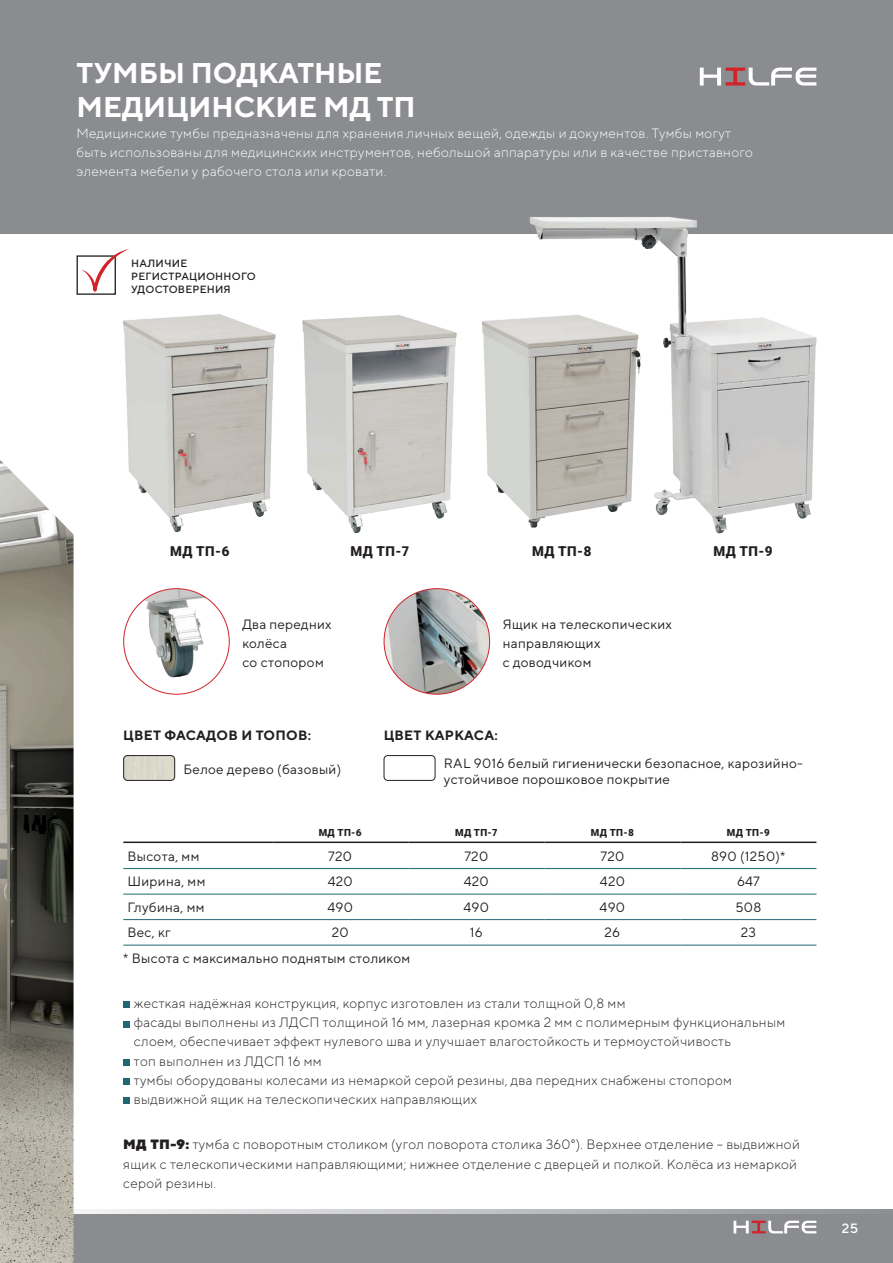
<style>
.page{position:relative;width:893px;height:1263px;background:#fff}
.page>*{position:absolute;margin:0;border:0;box-sizing:border-box;transform-origin:0 0}
.t1{font:700 28.5px/34.2px "TT Norms";color:#fff}
.t2{font:300 13.5px/19.2px "TT Norms";letter-spacing:.02em;color:#231f20}
.t3{font:13.5px/19.2px "TT Norms";letter-spacing:.02em;color:#231f20}
.t4{font:300 13.5px/19.2px "TT Norms";letter-spacing:.02em;color:#fff}
.t5{font:700 13.5px "TT Norms";letter-spacing:.02em;color:#231f20}
.t6{font:13.5px "Roboto";letter-spacing:.035em;color:#231f20}
.t7{font:500 13.5px "TT Norms";color:#fff}
.t8{font:500 10.5px/13.2px "TT Norms";letter-spacing:.02em;color:#231f20}
.t9{font:9.75px "Roboto";letter-spacing:.035em;color:#231f20}
.s1{font-weight:900}
</style>
<div class="page">
<div style="left:0;top:1209px;width:893px;height:54px;background:#8a8c8f"></div>
<svg style="left:74px;top:1209px;width:762px;height:4px;background:#c4c5c7"></svg>
<svg style="left:734px;top:1221px;width:82px;height:12px"></svg>
<div style="left:0;top:0;width:893px;height:234px;background:#8a8c8f"></div>
<img style="left:0;top:460px;width:74px;height:803px">
<svg style="left:700px;top:68px;width:116px;height:18px"></svg>
<img style="left:529px;top:217px;width:287px;height:316px">
<img style="left:123px;top:314px;width:153px;height:219px">
<img style="left:302px;top:315px;width:155px;height:218px">
<img style="left:482px;top:313px;width:161px;height:216px">
<div style="left:384px;top:755px;width:51px;height:26px;border:1px solid #231f20;border-radius:4px"></div>
<img style="left:125px;top:755px;width:50px;height:25px">
<div style="left:123px;top:755px;width:52px;height:26px;border:1px solid #231f20;border-radius:4px"></div>
<img style="left:384px;top:589px;width:106px;height:105px;border-radius:53px">
<img style="left:124px;top:589px;width:105px;height:105px;border-radius:53px">
<div style="left:123px;top:1002px;width:7px;height:6px;background:#1d6873"></div>
<div style="left:123px;top:1021px;width:7px;height:6px;background:#1d6873"></div>
<div style="left:123px;top:1059px;width:7px;height:7px;background:#1d6873"></div>
<div style="left:123px;top:1078px;width:7px;height:7px;background:#1d6873"></div>
<div style="left:123px;top:1098px;width:7px;height:6px;background:#1d6873"></div>
<hr style="left:123px;top:868px;width:149px;height:1px;background:#1d6873">
<hr style="left:123px;top:894px;width:149px;height:1px;background:#1d6873">
<hr style="left:123px;top:919px;width:149px;height:1px;background:#1d6873">
<hr style="left:123px;top:945px;width:149px;height:1px;background:#1d6873">
<hr style="left:272px;top:868px;width:136px;height:1px;background:#1d6873">
<hr style="left:408px;top:868px;width:136px;height:1px;background:#1d6873">
<hr style="left:544px;top:868px;width:136px;height:1px;background:#1d6873">
<hr style="left:680px;top:868px;width:136px;height:1px;background:#1d6873">
<hr style="left:272px;top:894px;width:136px;height:1px;background:#1d6873">
<hr style="left:408px;top:894px;width:136px;height:1px;background:#1d6873">
<hr style="left:544px;top:894px;width:136px;height:1px;background:#1d6873">
<hr style="left:680px;top:894px;width:136px;height:1px;background:#1d6873">
<hr style="left:272px;top:919px;width:136px;height:1px;background:#1d6873">
<hr style="left:408px;top:919px;width:136px;height:1px;background:#1d6873">
<hr style="left:544px;top:919px;width:136px;height:1px;background:#1d6873">
<hr style="left:680px;top:919px;width:136px;height:1px;background:#1d6873">
<hr style="left:272px;top:945px;width:136px;height:1px;background:#1d6873">
<hr style="left:408px;top:945px;width:136px;height:1px;background:#1d6873">
<hr style="left:544px;top:945px;width:136px;height:1px;background:#1d6873">
<hr style="left:680px;top:945px;width:136px;height:1px;background:#1d6873">
<hr style="left:123px;top:841px;width:149px;height:2px;background:#231f20">
<hr style="left:272px;top:841px;width:136px;height:2px;background:#231f20">
<hr style="left:408px;top:841px;width:136px;height:2px;background:#231f20">
<hr style="left:544px;top:841px;width:136px;height:2px;background:#231f20">
<hr style="left:680px;top:841px;width:136px;height:2px;background:#231f20">
<div style="left:77px;top:255px;width:39px;height:40px;border:1px solid #231f20"></div>
<svg style="left:81px;top:249px;width:48px;height:43px"></svg>
<h1 class="t1" style="left:77px;top:55px;width:341px">ТУМБЫ ПОДКАТНЫЕ<br>МЕДИЦИНСКИЕ МД ТП</h1>
<p class="t4" style="left:77px;top:123px;width:678px">Медицинские тумбы предназначены для хранения личных вещей, одежды и документов. Тумбы могут быть использованы для медицинских инструментов, небольшой аппаратуры или в качестве приставного элемента мебели у рабочего стола или кровати.</p>
<p class="t8" style="left:131px;top:256px;width:126px">НАЛИЧИЕ<br>РЕГИСТРАЦИОННОГО<br>УДОСТОВЕРЕНИЯ</p>
<p class="t6" style="left:170px;top:542px;width:61px">МД ТП-6</p>
<p class="t6" style="left:350px;top:542px;width:60px">МД ТП-7</p>
<p class="t6" style="left:532px;top:542px;width:61px">МД ТП-8</p>
<p class="t6" style="left:713px;top:542px;width:61px">МД ТП-9</p>
<p class="t3" style="left:242px;top:614px;width:91px">Два передних колёса<br>со стопором</p>
<p class="t3" style="left:503px;top:614px;width:171px">Ящик на телескопических направляющих<br>с доводчиком</p>
<p class="t5" style="left:123px;top:727px;width:189px">ЦВЕТ ФАСАДОВ И ТОПОВ:</p>
<p class="t5" style="left:384px;top:727px;width:116px">ЦВЕТ КАРКАСА:</p>
<p class="t3" style="left:183px;top:760px;width:159px">Белое дерево (базовый)</p>
<p class="t3" style="left:444px;top:755px;width:360px;line-height:16.2px">RAL 9016 белый гигиенически безопасное, карозийно&shy;устойчивое порошковое покрытие</p>
<p class="t9" style="left:319px;top:826px;width:44px">МД ТП-6</p>
<p class="t9" style="left:455px;top:826px;width:44px">МД ТП-7</p>
<p class="t9" style="left:591px;top:826px;width:45px">МД ТП-8</p>
<p class="t9" style="left:727px;top:826px;width:44px">МД ТП-9</p>
<p class="t3" style="left:128px;top:846px;width:73px">Высота, мм</p>
<p class="t3" style="left:328px;top:846px;width:25px">720</p>
<p class="t3" style="left:464px;top:846px;width:25px">720</p>
<p class="t3" style="left:600px;top:846px;width:25px">720</p>
<p class="t3" style="left:711px;top:846px;width:76px">890 (1250)*</p>
<p class="t3" style="left:128px;top:871px;width:79px">Ширина, мм</p>
<p class="t3" style="left:328px;top:871px;width:27px">420</p>
<p class="t3" style="left:464px;top:871px;width:27px">420</p>
<p class="t3" style="left:600px;top:871px;width:27px">420</p>
<p class="t3" style="left:737px;top:871px;width:24px">647</p>
<p class="t3" style="left:128px;top:897px;width:78px">Глубина, мм</p>
<p class="t3" style="left:327px;top:897px;width:27px">490</p>
<p class="t3" style="left:463px;top:897px;width:27px">490</p>
<p class="t3" style="left:600px;top:897px;width:27px">490</p>
<p class="t3" style="left:735px;top:897px;width:27px">508</p>
<p class="t3" style="left:128px;top:922px;width:45px">Вес, кг</p>
<p class="t3" style="left:332px;top:922px;width:18px">20</p>
<p class="t3" style="left:470px;top:922px;width:14px">16</p>
<p class="t3" style="left:604px;top:922px;width:17px">26</p>
<p class="t3" style="left:741px;top:922px;width:17px">23</p>
<p class="t3" style="left:123px;top:948px;width:288px">* Высота с максимально поднятым столиком</p>
<p class="t2" style="left:134px;top:993px;width:653px">жесткая надёжная конструкция, корпус изготовлен из стали толщной 0,8 мм<br>фасады выполнены из ЛДСП толщиной 16 мм, лазерная кромка 2 мм с полимерным функциональным слоем, обеспечивает эффект нулевого шва и улучшает влагостойкость и термоустойчивость<br>топ выполнен из ЛДСП 16 мм<br>тумбы оборудованы колесами из немаркой серой резины, два передних снабжены стопором выдвижной ящик на телескопических направляющих</p>
<p class="t2" style="left:123px;top:1135px;width:678px"><span class="s1">МД ТП-9:</span> тумба с поворотным столиком (угол поворота столика 360°). Верхнее отделение – выдвижной ящик с телескопическими направляющими; нижнее отделение с дверцей и полкой. Колёса из немаркой серой резины.</p>
<p class="t7" style="left:842px;top:1220px;width:18px">25</p>
</div>
